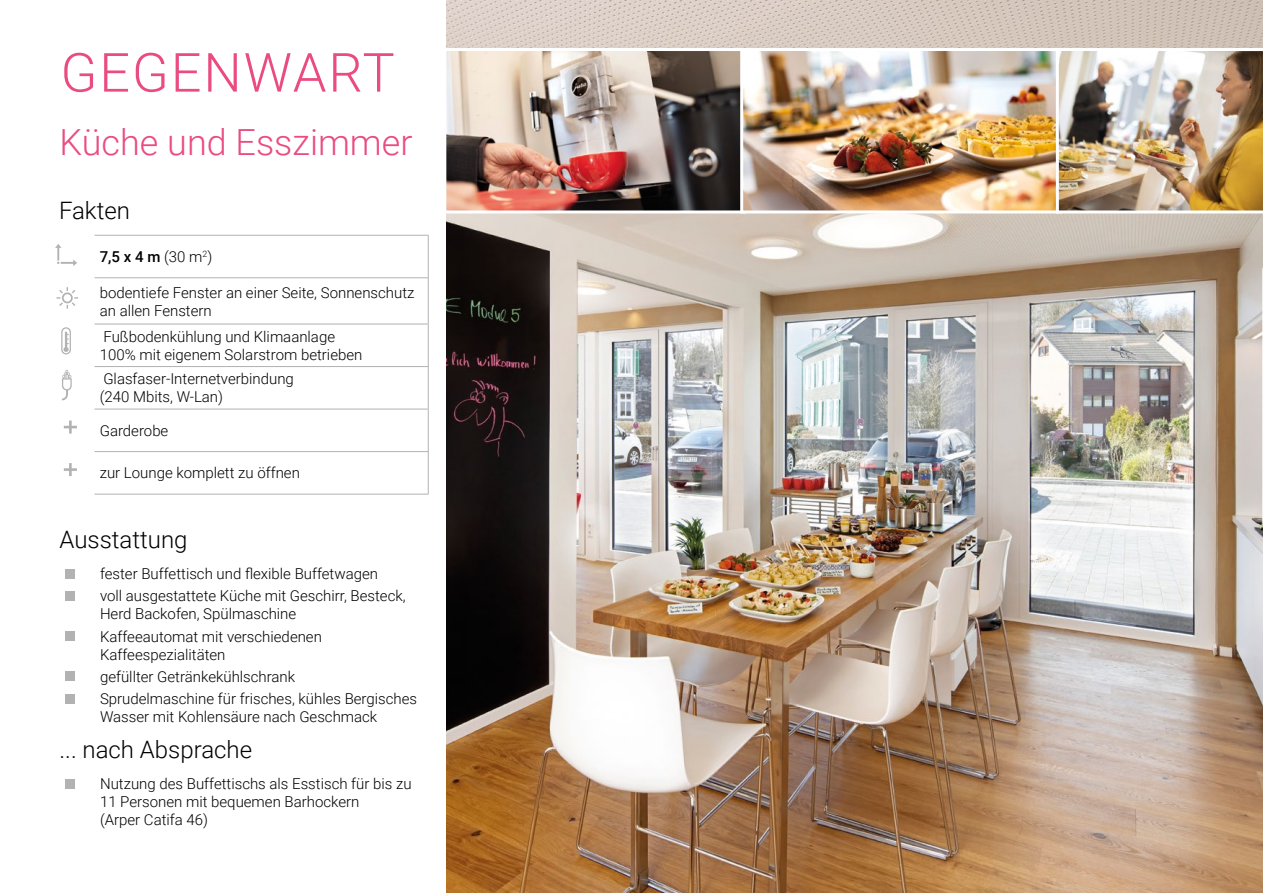
<style>
.page{position:relative;width:1263px;height:893px;background:#fff}
.page>*{position:absolute;margin:0;border:0;box-sizing:border-box;transform-origin:0 0}
.t1{font:300 54px "Roboto";letter-spacing:.035em;color:#ea4b81}
.t2{font:300 36px "Roboto";color:#ea4b81}
.t3{font:300 24px "Roboto";color:#000}
.t4{font:300 15px/18px "Roboto";color:#000}
.t5{font:500 15px "Roboto";color:#000}
.s1{font-weight:300}
</style>
<div class="page">
<img style="left:446px;top:0;width:817px;height:893px">
<hr style="left:1262px;top:270px;width:1px;height:41px;background:#fff">
<hr style="left:1262px;top:312px;width:1px;height:41px;background:#fff">
<hr style="left:1262px;top:355px;width:1px;height:41px;background:#fff">
<hr style="left:1262px;top:397px;width:1px;height:41px;background:#fff">
<hr style="left:1262px;top:440px;width:1px;height:41px;background:#fff">
<hr style="left:1262px;top:482px;width:1px;height:41px;background:#fff">
<hr style="left:94px;top:235px;width:335px;height:1px;background:#b3b2b2">
<hr style="left:428px;top:236px;width:1px;height:41px;background:#b3b2b2">
<hr style="left:94px;top:277px;width:335px;height:1px;background:#b3b2b2">
<hr style="left:428px;top:278px;width:1px;height:46px;background:#b3b2b2">
<hr style="left:94px;top:324px;width:335px;height:1px;background:#b3b2b2">
<hr style="left:428px;top:324px;width:1px;height:42px;background:#b3b2b2">
<hr style="left:94px;top:366px;width:335px;height:1px;background:#b3b2b2">
<hr style="left:428px;top:367px;width:1px;height:42px;background:#b3b2b2">
<hr style="left:94px;top:409px;width:335px;height:1px;background:#b3b2b2">
<hr style="left:428px;top:409px;width:1px;height:42px;background:#b3b2b2">
<hr style="left:94px;top:451px;width:335px;height:1px;background:#b3b2b2">
<hr style="left:428px;top:452px;width:1px;height:42px;background:#b3b2b2">
<hr style="left:94px;top:494px;width:335px;height:1px;background:#b3b2b2">
<svg style="left:55px;top:244px;width:22px;height:22px"></svg>
<svg style="left:57px;top:287px;width:21px;height:22px"></svg>
<svg style="left:61px;top:327px;width:10px;height:27px"></svg>
<svg style="left:64px;top:421px;width:13px;height:13px"></svg>
<svg style="left:64px;top:463px;width:13px;height:13px"></svg>
<svg style="left:62px;top:370px;width:10px;height:30px"></svg>
<img style="left:446px;top:47px;width:293px;height:168px">
<img style="left:739px;top:47px;width:315px;height:168px">
<img style="left:1054px;top:47px;width:209px;height:168px">
<div style="left:66px;top:569px;width:9px;height:10px;background:#b3b2b2"></div>
<div style="left:66px;top:591px;width:9px;height:10px;background:#b3b2b2"></div>
<div style="left:66px;top:631px;width:9px;height:10px;background:#b3b2b2"></div>
<div style="left:66px;top:672px;width:9px;height:9px;background:#b3b2b2"></div>
<div style="left:66px;top:694px;width:9px;height:10px;background:#b3b2b2"></div>
<div style="left:66px;top:779px;width:9px;height:9px;background:#b3b2b2"></div>
<h1 class="t1" style="left:60px;top:35px;width:336px">GEGENWART</h1>
<h2 class="t2" style="left:60px;top:117px;width:355px">Küche und Esszimmer</h2>
<h3 class="t3" style="left:59px;top:194px;width:73px">Fakten</h3>
<p class="t5" style="left:100px;top:246px;width:114px">7,5 x 4 m <span class="s1">(30 m</span><sup>2</sup><span class="s1">)</span></p>
<p class="t4" style="left:100px;top:283px;width:316px">bodentiefe Fenster an einer Seite, Sonnenschutz an allen Fenstern</p>
<p class="t4" style="left:100px;top:327px;width:264px">Fußbodenkühlung und Klimaanlage<br>100% mit eigenem Solarstrom betrieben</p>
<p class="t4" style="left:100px;top:370px;width:196px">Glasfaser-Internetverbindung (240 Mbits, W-Lan)</p>
<p class="t4" style="left:100px;top:421px;width:70px">Garderobe</p>
<p class="t4" style="left:100px;top:464px;width:202px">zur Lounge komplett zu öffnen</p>
<h3 class="t3" style="left:60px;top:523px;width:129px">Ausstattung</h3>
<p class="t4" style="left:100px;top:562px;width:307px;line-height:22.2px">fester Buffettisch und flexible Buffetwagen<br>voll ausgestattete Küche mit Geschirr, Besteck,</p>
<p class="t4" style="left:100px;top:602px;width:223px;line-height:22.2px">Herd Backofen, Spülmaschine<br>Kaffeeautomat mit verschiedenen</p>
<p class="t4" style="left:100px;top:643px;width:319px;line-height:22.2px">Kaffeespezialitäten<br>gefüllter Getränkekühlschrank<br>Sprudelmaschine für frisches, kühles Bergisches</p>
<p class="t4" style="left:100px;top:707px;width:279px">Wasser mit Kohlensäure nach Geschmack</p>
<h3 class="t3" style="left:60px;top:732px;width:194px">... nach Absprache</h3>
<p class="t4" style="left:100px;top:774px;width:313px">Nutzung des Buffettischs als Esstisch für bis zu<br>11 Personen mit bequemen Barhockern<br>(Arper Catifa 46)</p>
</div>
